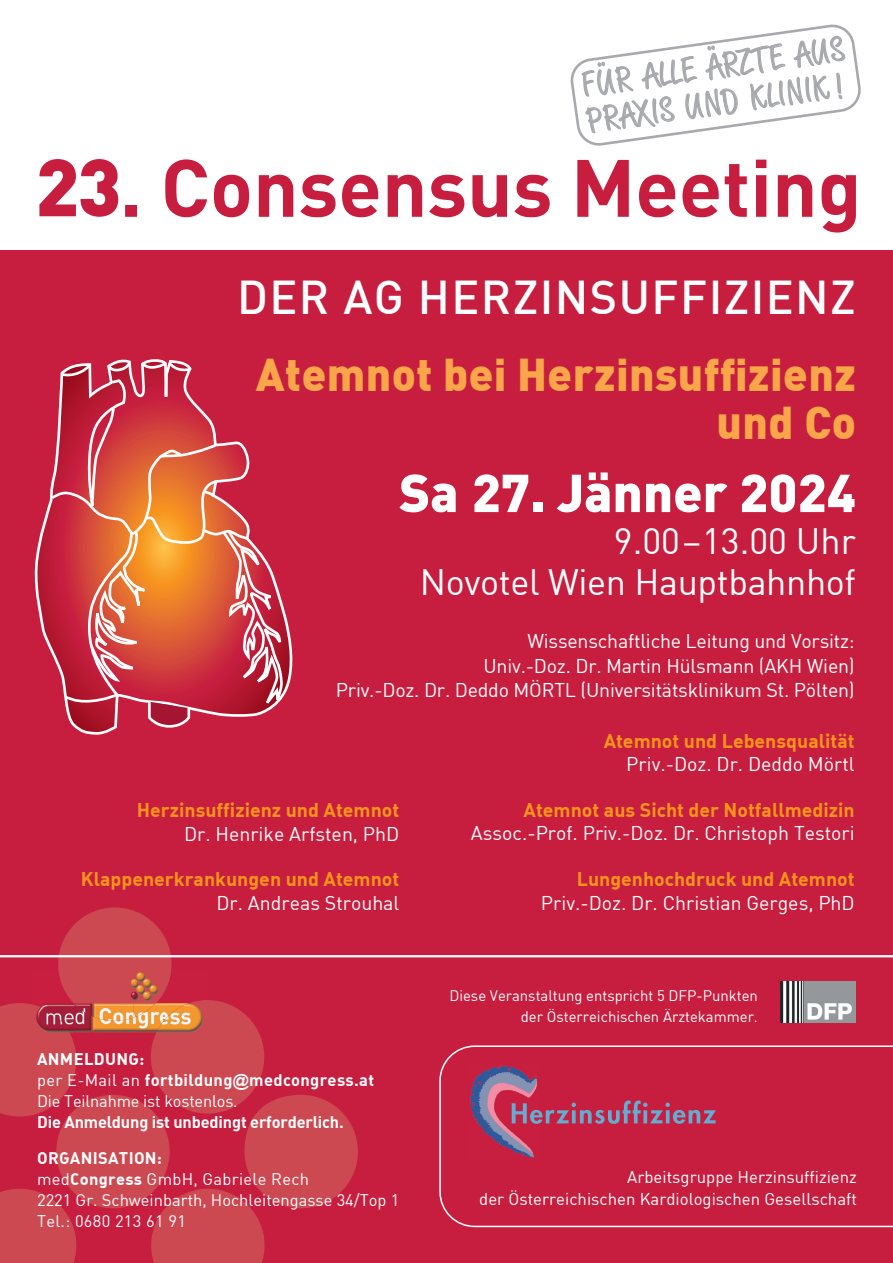
<style>
.page{position:relative;width:893px;height:1263px;background:#fff}
.page>*{position:absolute;margin:0;border:0;box-sizing:border-box;transform-origin:0 0}
.t1{font:900 79.65px "DIN";color:#c71e3f}
.t2{font:900 52.5px "DIN";color:#fff}
.t3{font:500 46.5px "DIN";letter-spacing:.03em;color:#fff}
.t4{font:900 45px/48px "DIN";letter-spacing:.01em;color:#f9a64a;text-align:right}
.t5{font:36px/40.5px "DIN";letter-spacing:-.01em;color:#fff;text-align:right}
.t6{font:italic 35.85px/36.2px "Freestyle Script";color:#a8a9ad}
.t7{font:19.5px/24.9px "DIN";color:#fff;text-align:right}
.t8{font:700 19.5px "DIN Alternate";color:#f7931d}
.t9{font:16.8px/22.8px "DIN";color:#fff;text-align:right}
.t10{font:16.5px/21px "DIN";color:#fff}
.t11{font:16.5px "DIN Bold";letter-spacing:.02em;color:#fff}
.t12{font:16.5px "DIN Bold";letter-spacing:-.01em;color:#fff}
.t13{font:700 16.5px "DIN Alternate";letter-spacing:.02em;color:#fff}
.t14{font:15px/20.9px "DIN";color:#fff;text-align:right}
.s1{font-family:"DIN"}
.s2{font-family:"Arial";font-weight:700}
.s3{font-family:"DIN Alternate";font-weight:700}
</style>
<div class="page">
<div style="left:0;top:250px;width:893px;height:1013px;background:#c71e3f"></div>
<div style="left:58px;top:907px;width:114px;height:114px;background:#cd4952;border-radius:50%"></div>
<div style="left:151px;top:1000px;width:113px;height:113px;background:#cd4952;border-radius:50%"></div>
<div style="left:245px;top:1095px;width:113px;height:113px;background:#cd4952;border-radius:50%"></div>
<svg style="left:151px;top:1189px;width:114px;height:74px"></svg>
<div style="left:56px;top:1095px;width:114px;height:113px;background:#cd4952;border-radius:50%"></div>
<svg style="left:0;top:1189px;width:76px;height:74px;background:#cc434f"></svg>
<svg style="left:0;top:1003px;width:76px;height:113px;background:#cc4450"></svg>
<svg style="left:300px;top:159px;width:556px;height:74px"></svg>
<svg style="left:34px;top:159px;width:260px;height:537px"></svg>
<svg style="left:50px;top:360px;width:234px;height:375px"></svg>
<svg style="left:439px;top:1045px;width:454px;height:183px"></svg>
<img style="left:30px;top:1003px;width:45px;height:33px">
<img style="left:75px;top:1018px;width:80px;height:18px">
<img style="left:58px;top:970px;width:38px;height:48px">
<img style="left:96px;top:979px;width:38px;height:42px">
<img style="left:134px;top:972px;width:37px;height:46px">
<img style="left:155px;top:1000px;width:49px;height:35px">
<img style="left:30px;top:1004px;width:41px;height:32px">
<hr style="left:0;top:955px;width:893px;height:2px;background:#fff">
<img style="left:468px;top:1065px;width:71px;height:94px">
<svg style="left:512px;top:1100px;width:204px;height:24px"></svg>
<svg style="left:570px;top:24px;width:291px;height:122px"></svg>
<img style="left:781px;top:981px;width:75px;height:41px">
<h1 class="t1" style="left:35px;top:142px;width:88px">23</h1>
<h3 class="t6" style="left:584px;top:67px;width:267px;rotate:-8deg">FÜR ALLE ÄRZTE AUS<br>PRAXIS UND KLINIK !</h3>
<h3 class="t3" style="left:237px;top:271px;width:620px">DER AG HERZINSUFFIZIENZ</h3>
<h3 class="t4" style="left:256px;top:348px;width:601px">Atemnot bei Herzinsuffizienz und Co</h3>
<h2 class="t2" style="left:399px;top:463px;width:458px">Sa 27. J‰nner 2024</h2>
<h3 class="t5" style="left:420px;top:523px;width:438px">9.00ñ13.00 Uhr<br>Novotel Wien Hauptbahnhof</h3>
<p class="t7" style="left:336px;top:629px;width:520px">Wissenschaftliche Leitung und Vorsitz:<br>Univ.-Doz. Dr. Martin H¸lsmann (AKH Wien)<br>Priv.-Doz. Dr. Deddo M÷RTL (Universit‰tsklinikum St. Pˆlten)</p>
<p class="t8" style="left:604px;top:733px;width:252px">Atemnot und Lebensqualit‰t</p>
<p class="t7" style="left:626px;top:753px;width:230px">Priv.-Doz. Dr. Deddo Mˆrtl</p>
<p class="t8" style="left:524px;top:802px;width:333px">Atemnot aus Sicht der Notfallmedizin</p>
<p class="t7" style="left:471px;top:822px;width:385px">Assoc.-Prof. Priv.-Doz. Dr. Christoph Testori</p>
<p class="t8" style="left:577px;top:872px;width:279px">Lungenhochdruck und Atemnot</p>
<p class="t7" style="left:541px;top:891px;width:315px">Priv.-Doz. Dr. Christian Gerges, PhD</p>
<p class="t8" style="left:137px;top:803px;width:264px">Herzinsuffizienz und Atemnot</p>
<p class="t7" style="left:184px;top:822px;width:217px">Dr. Henrike Arfsten, PhD</p>
<p class="t8" style="left:81px;top:872px;width:320px">Klappenerkrankungen und Atemnot</p>
<p class="t7" style="left:216px;top:891px;width:184px">Dr. Andreas Strouhal</p>
<p class="t14" style="left:449px;top:986px;width:310px">Diese Veranstaltung entspricht 5 DFP-Punkten der ÷sterreichischen ƒrztekammer.</p>
<p class="t13" style="left:37px;top:1052px;width:109px">ANMELDUNG:</p>
<p class="t11" style="left:37px;top:1074px;width:339px"><span class="s1">per E-Mail an</span> fortbildung<span class="s2">@</span>medcongress.at</p>
<p class="t10" style="left:37px;top:1091px;width:202px">Die Teilnahme ist kostenlos.</p>
<p class="t12" style="left:37px;top:1116px;width:308px">Die Anmeldung ist unbedingt erforderlich.</p>
<p class="t13" style="left:37px;top:1151px;width:127px">ORGANISATION:</p>
<p class="t10" style="left:37px;top:1169px;width:364px">med<span class="s3">Congress</span> GmbH, Gabriele Rech<br>2221 Gr. Schweinbarth, Hochleitengasse 34/Top 1<br>Tel.: 0680 213 61 91</p>
<p class="t9" style="left:479px;top:1166px;width:379px">Arbeitsgruppe Herzinsuffizienz<br>der ÷sterreichischen Kardiologischen Gesellschaft</p>
</div>
